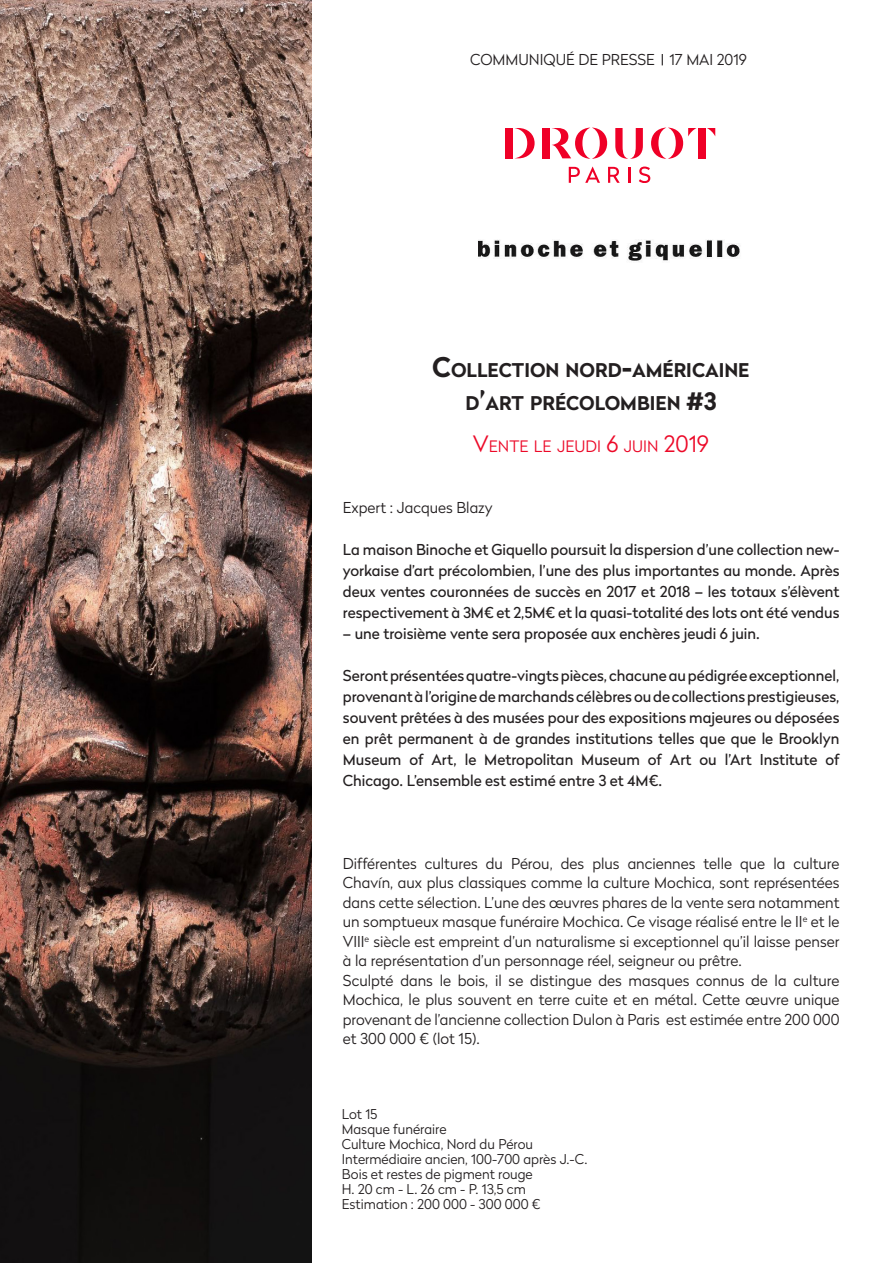
<style>
.page{position:relative;width:893px;height:1263px;background:#fff}
.page>*{position:absolute;margin:0;border:0;box-sizing:border-box;transform-origin:0 0}
.t1{font:700 18.9px "Radikal";color:#231f20}
.t2{font:300 15.75px "Radikal";color:#ec0928}
.t3{font:15px/21px "Radikal";color:#231f20;text-align:justify}
.t4{font:300 15px/19.5px "Radikal";color:#231f20;text-align:justify}
.t5{font:300 13.5px "Radikal";color:#231f20}
.s1{font-size:27px}
.s2{font-size:24px}
.s3{font-size:22.5px}
</style>
<div class="page">
<svg style="left:569px;top:167px;width:31px;height:16px"></svg>
<svg style="left:608px;top:167px;width:12px;height:16px"></svg>
<svg style="left:628px;top:167px;width:2px;height:16px"></svg>
<svg style="left:639px;top:167px;width:11px;height:16px"></svg>
<svg style="left:615px;top:128px;width:28px;height:31px"></svg>
<div style="left:543px;top:128px;width:7px;height:30px;background:#ef0027"></div>
<svg style="left:552px;top:128px;width:55px;height:31px"></svg>
<div style="left:506px;top:128px;width:7px;height:30px;background:#ef0027"></div>
<svg style="left:515px;top:128px;width:20px;height:30px"></svg>
<svg style="left:707px;top:128px;width:8px;height:8px"></svg>
<svg style="left:651px;top:128px;width:45px;height:31px"></svg>
<div style="left:698px;top:128px;width:7px;height:30px;background:#ef0027"></div>
<img style="left:478px;top:239px;width:262px;height:23px">
<img style="left:0;top:0;width:312px;height:1263px">
<p class="t4" style="left:470px;top:50px;width:278px">COMMUNIQUÉ DE PRESSE 17 MAI 2019</p>
<p class="t1" style="left:432px;top:357px;width:319px"><span class="s1">C</span>OLLECTION NORD<span class="s1">-</span>AMÉRICAINE</p>
<p class="t1" style="left:465px;top:389px;width:252px">D<span class="s1">’</span>ART PRÉCOLOMBIEN <span class="s2">#3</span></p>
<p class="t2" style="left:473px;top:435px;width:238px"><span class="s3">V</span>ENTE LE JEUDI <span class="s3">6</span> JUIN <span class="s3">2019</span></p>
<p class="t4" style="left:343px;top:497px;width:151px">Expert : Jacques Blazy</p>
<p class="t3" style="left:343px;top:538px;width:498px">La maison Binoche et Giquello poursuit la dispersion d’une collection new&shy;yorkaise d’art précolombien, l’une des plus importantes au monde. Après deux ventes couronnées de succès en 2017 et 2018 – les totaux s’élèvent respectivement à 3M€ et 2,5M€ et la quasi-totalité des lots ont été vendus</p>
<p class="t3" style="left:343px;top:622px;width:418px">– une troisième vente sera proposée aux enchères jeudi 6 juin.</p>
<p class="t3" style="left:343px;top:664px;width:498px">Seront présentées quatre-vingts pièces, chacune au pédigrée exceptionnel, provenant à l’origine de marchands célèbres ou de collections prestigieuses, souvent prêtées à des musées pour des expositions majeures ou déposées en prêt permanent à de grandes institutions telles que que le Brooklyn Museum of Art, le Metropolitan Museum of Art ou l’Art Institute of Chicago. L’ensemble est estimé entre 3 et 4M€.</p>
<p class="t4" style="left:343px;top:853px;width:498px">Différentes cultures du Pérou, des plus anciennes telle que la culture Chavín, aux plus classiques comme la culture Mochica, sont représentées dans cette sélection. L’une des œuvres phares de la vente sera notamment un somptueux masque funéraire Mochica. Ce visage réalisé entre le II<sup>e</sup> et le VIII<sup>e</sup> siècle est empreint d’un naturalisme si exceptionnel qu’il laisse penser à la représentation d’un personnage réel, seigneur ou prêtre.</p>
<p class="t4" style="left:343px;top:970px;width:498px">Sculpté dans le bois, il se distingue des masques connus de la culture Mochica, le plus souvent en terre cuite et en métal. Cette œuvre unique provenant de l’ancienne collection Dulon à Paris est estimée entre 200 000 et 300 000 € (lot 15).</p>
<p class="t5" style="left:342px;top:1104px;width:37px">Lot 15</p>
<p class="t5" style="left:342px;top:1119px;width:106px">Masque funéraire</p>
<p class="t5" style="left:342px;top:1134px;width:193px">Culture Mochica, Nord du Pérou</p>
<p class="t5" style="left:342px;top:1149px;width:247px">Intermédiaire ancien, 100-700 après J.-C.</p>
<p class="t5" style="left:342px;top:1164px;width:192px">Bois et restes de pigment rouge</p>
<p class="t5" style="left:342px;top:1179px;width:186px">H. 20 cm - L. 26 cm - P. 13,5 cm</p>
<p class="t5" style="left:342px;top:1194px;width:200px">Estimation : 200 000 - 300 000 €</p>
</div>
